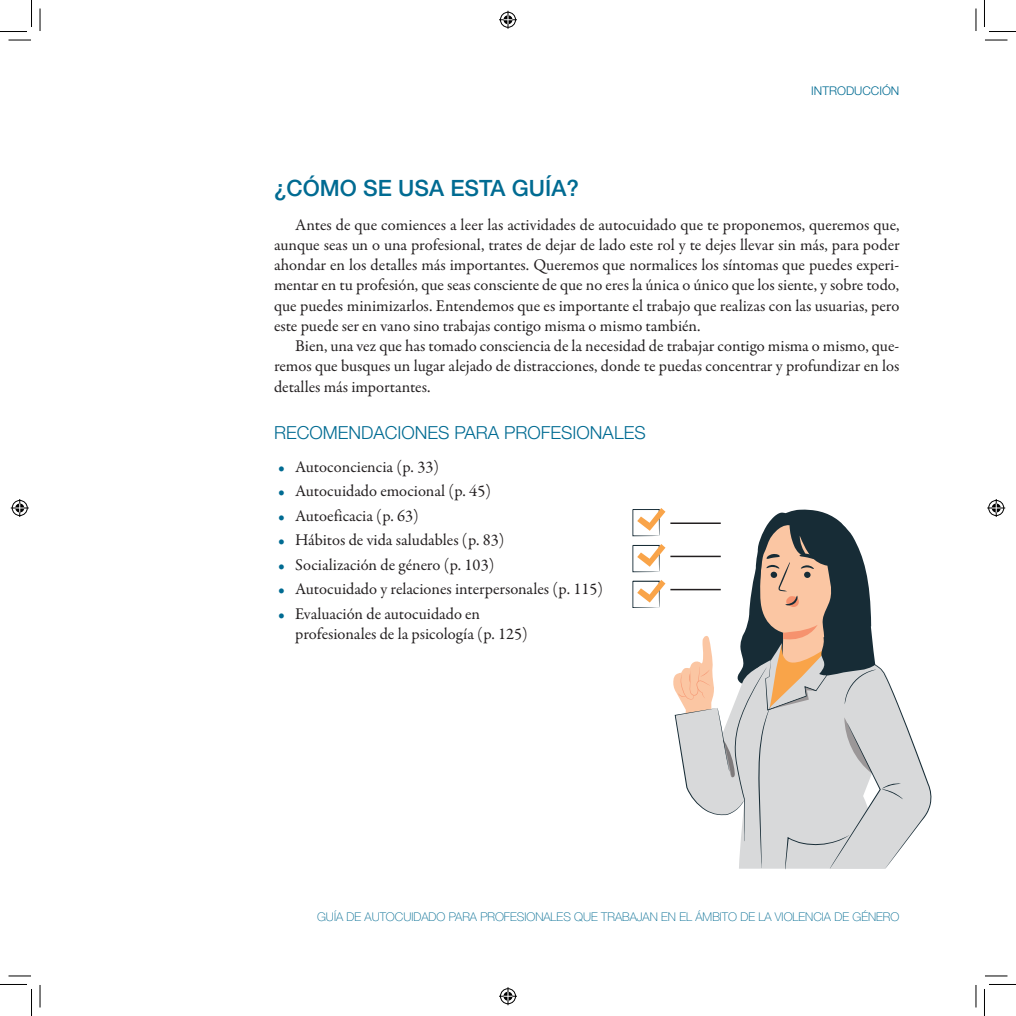
<style>
.page{position:relative;width:1016px;height:1016px;background:#fff}
.page>*{position:absolute;margin:0;border:0;box-sizing:border-box;transform-origin:0 0}
.Apartado1{font:500 22.5px "Helvetica Neue LT Std";color:#006b92}
.Apartado2{font:300 18px "Helvetica Neue LT Std";color:#006b92}
.Texto_base{font:16.5px/20.2px "Garamond Premr Pro";color:#231f20;text-align:justify}
.t1{font:100 12px "Helvetica Neue LT Std";color:#006b92}
.t2{font:300 12px "Helvetica Neue LT Std";color:#006b92}
.s1{font-weight:700;color:#006b92}
</style>
<div class="page">
<svg style="left:632px;top:508px;width:33px;height:28px"></svg>
<svg style="left:632px;top:544px;width:33px;height:28px"></svg>
<svg style="left:632px;top:580px;width:33px;height:28px"></svg>
<hr style="left:670px;top:522px;width:50px;height:2px;background:#231f20">
<hr style="left:670px;top:555px;width:50px;height:2px;background:#231f20">
<hr style="left:670px;top:589px;width:50px;height:1px;background:#231f20">
<svg style="left:672px;top:509px;width:260px;height:360px"></svg>
<svg style="left:9px;top:40px;width:22px;height:1px"></svg>
<svg style="left:985px;top:40px;width:22px;height:1px"></svg>
<svg style="left:9px;top:975px;width:22px;height:1px"></svg>
<svg style="left:985px;top:975px;width:22px;height:1px"></svg>
<svg style="left:40px;top:9px;width:1px;height:22px"></svg>
<svg style="left:40px;top:985px;width:1px;height:22px"></svg>
<svg style="left:975px;top:9px;width:1px;height:22px"></svg>
<svg style="left:975px;top:985px;width:1px;height:22px"></svg>
<svg style="left:0;top:0;width:32px;height:32px"></svg>
<svg style="left:0;top:984px;width:32px;height:31px"></svg>
<svg style="left:984px;top:0;width:31px;height:32px"></svg>
<svg style="left:984px;top:984px;width:31px;height:31px"></svg>
<svg style="left:499px;top:11px;width:18px;height:18px"></svg>
<svg style="left:499px;top:987px;width:18px;height:18px"></svg>
<svg style="left:11px;top:499px;width:18px;height:18px"></svg>
<svg style="left:987px;top:499px;width:18px;height:18px"></svg>
<p class="t2" style="left:811px;top:84px;width:90px">INTRODUCCIÓN</p>
<p class="Apartado1" style="left:274px;top:175px;width:306px">¿CÓMO SE USA ESTA GUÍA?</p>
<p class="Texto_base" style="left:274px;top:214px;width:627px;text-indent:21px">Antes de que comiences a leer las actividades de autocuidado que te proponemos, queremos que, aunque seas un o una profesional, trates de dejar de lado este rol y te dejes llevar sin más, para poder ahondar en los detalles más importantes. Queremos que normalices los síntomas que puedes experi&shy;mentar en tu profesión, que seas consciente de que no eres la única o único que los siente, y sobre todo, que puedes minimizarlos. Entendemos que es importante el trabajo que realizas con las usuarias, pero este puede ser en vano sino trabajas contigo misma o mismo también.</p>
<p class="Texto_base" style="left:274px;top:336px;width:627px;text-indent:21px">Bien, una vez que has tomado consciencia de la necesidad de trabajar contigo misma o mismo, que&shy;remos que busques un lugar alejado de distracciones, donde te puedas concentrar y profundizar en los detalles más importantes.</p>
<p class="Apartado2" style="left:274px;top:421px;width:373px">RECOMENDACIONES PARA PROFESIONALES</p>
<p class="Texto_base" style="left:278px;top:457px;width:162px"><span class="s1">•</span> Autoconciencia (p. 33)</p>
<p class="Texto_base" style="left:278px;top:481px;width:214px"><span class="s1">•</span> Autocuidado emocional (p. 45)</p>
<p class="Texto_base" style="left:278px;top:506px;width:142px"><span class="s1">•</span> Autoeficacia (p. 63)</p>
<p class="Texto_base" style="left:278px;top:530px;width:228px"><span class="s1">•</span> Hábitos de vida saludables (p. 83)</p>
<p class="Texto_base" style="left:278px;top:555px;width:217px"><span class="s1">•</span> Socialización de género (p. 103)</p>
<p class="Texto_base" style="left:278px;top:579px;width:326px"><span class="s1">•</span> Autocuidado y relaciones interpersonales (p. 115)</p>
<p class="Texto_base" style="left:295px;top:604px;width:234px;text-indent:-17px"><span class="s1">•</span> Evaluación de autocuidado en profesionales de la psicología (p. 125)</p>
<p class="t1" style="left:317px;top:909px;width:584px">GUÍA DE AUTOCUIDADO PARA PROFESIONALES QUE TRABAJAN EN EL ÁMBITO DE LA VIOLENCIA DE GÉNERO</p>
</div>
